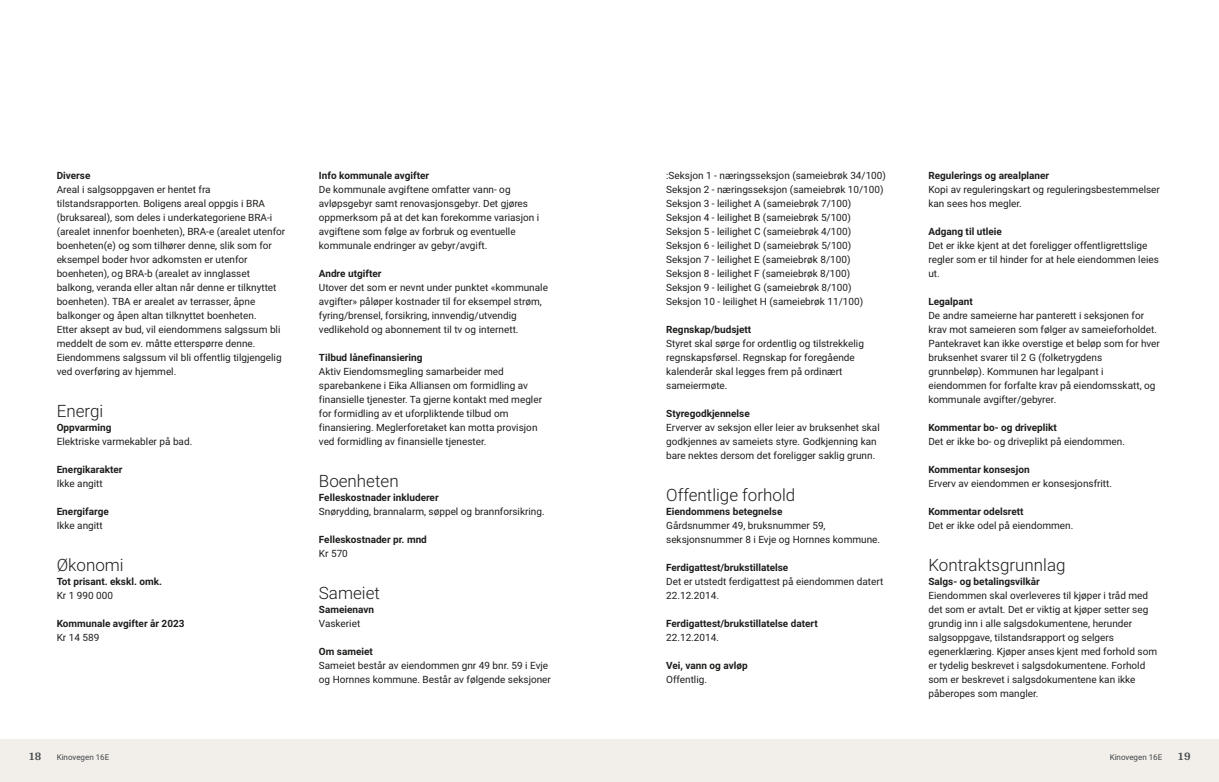
<style>
.page{position:relative;width:1219px;height:782px;background:#fff}
.page>*{position:absolute;margin:0;border:0;box-sizing:border-box;transform-origin:0 0}
.t1{font:300 17px "Roboto Vitec";color:#1d1d1b}
.t2{font:700 12px "Arya";color:#414749}
.t3{font:10px/14px "Roboto Vitec";color:#1d1d1b}
.t4{font:700 10px "Roboto Vitec";color:#1d1d1b}
.t5{font:8px "Roboto Vitec";color:#414749}
</style>
<div class="page">
<div style="left:0;top:739px;width:612px;height:42px;background:#f2eeea"></div>
<div style="left:607px;top:739px;width:612px;height:42px;background:#f2eeea"></div>
<p class="t4" style="left:57px;top:168px;width:35px">Diverse</p>
<p class="t3" style="left:57px;top:181px;width:230px">Areal i salgsoppgaven er hentet fra tilstandsrapporten. Boligens areal oppgis i BRA (bruksareal), som deles i underkategoriene BRA‑i (arealet innenfor boenheten), BRA‑e (arealet utenfor boenheten(e) og som tilhører denne, slik som for eksempel boder hvor adkomsten er utenfor boenheten), og BRA‑b (arealet av innglasset balkong, veranda eller altan når denne er tilknyttet boenheten). TBA er arealet av terrasser, åpne balkonger og åpen altan tilknyttet boenheten.<br>Etter aksept av bud, vil eiendommens salgssum bli meddelt de som ev. måtte etterspørre denne.<br>Eiendommens salgssum vil bli offentlig tilgjengelig ved overføring av hjemmel.</p>
<h1 class="t1" style="left:57px;top:398px;width:48px">Energi</h1>
<p class="t4" style="left:57px;top:420px;width:56px">Oppvarming</p>
<p class="t3" style="left:57px;top:433px;width:137px">Elektriske varmekabler på bad.</p>
<p class="t4" style="left:57px;top:462px;width:67px">Energikarakter</p>
<p class="t3" style="left:57px;top:475px;width:48px">Ikke angitt</p>
<p class="t4" style="left:57px;top:504px;width:54px">Energifarge</p>
<p class="t3" style="left:57px;top:517px;width:48px">Ikke angitt</p>
<h1 class="t1" style="left:57px;top:552px;width:69px">Økonomi</h1>
<p class="t4" style="left:57px;top:574px;width:107px">Tot prisant. ekskl. omk.</p>
<p class="t3" style="left:57px;top:587px;width:58px">Kr 1 990 000</p>
<p class="t4" style="left:57px;top:616px;width:129px">Kommunale avgifter år 2023</p>
<p class="t3" style="left:57px;top:629px;width:44px">Kr 14 589</p>
<p class="t2" style="left:28px;top:749px;width:15px">18</p>
<p class="t5" style="left:57px;top:751px;width:54px">Kinovegen 16E</p>
<p class="t4" style="left:319px;top:168px;width:112px">Info kommunale avgifter</p>
<p class="t3" style="left:319px;top:181px;width:222px">De kommunale avgiftene omfatter vann‑ og avløpsgebyr samt renovasjonsgebyr. Det gjøres oppmerksom på at det kan forekomme variasjon i avgiftene som følge av forbruk og eventuelle kommunale endringer av gebyr/avgift.</p>
<p class="t4" style="left:319px;top:266px;width:64px">Andre utgifter</p>
<p class="t3" style="left:319px;top:279px;width:231px">Utover det som er nevnt under punktet «kommunale avgifter» påløper kostnader til for eksempel strøm, fyring/brensel, forsikring, innvendig/utvendig vedlikehold og abonnement til tv og internett.</p>
<p class="t4" style="left:319px;top:350px;width:105px">Tilbud lånefinansiering</p>
<p class="t3" style="left:319px;top:363px;width:225px">Aktiv Eiendomsmegling samarbeider med sparebankene i Eika Alliansen om formidling av finansielle tjenester. Ta gjerne kontakt med megler for formidling av et uforpliktende tilbud om finansiering. Meglerforetaket kan motta provisjon ved formidling av finansielle tjenester.</p>
<h1 class="t1" style="left:319px;top:468px;width:81px">Boenheten</h1>
<p class="t4" style="left:319px;top:490px;width:121px">Felleskostnader inkluderer</p>
<p class="t3" style="left:319px;top:503px;width:227px">Snørydding, brannalarm, søppel og brannforsikring.</p>
<p class="t4" style="left:319px;top:532px;width:110px">Felleskostnader pr. mnd</p>
<p class="t3" style="left:319px;top:545px;width:30px">Kr 570</p>
<h1 class="t1" style="left:319px;top:580px;width:63px">Sameiet</h1>
<p class="t4" style="left:319px;top:602px;width:57px">Sameienavn</p>
<p class="t3" style="left:319px;top:615px;width:43px">Vaskeriet</p>
<p class="t4" style="left:319px;top:644px;width:56px">Om sameiet</p>
<p class="t3" style="left:319px;top:657px;width:234px">Sameiet består av eiendommen gnr 49 bnr. 59 i Evje og Hornnes kommune. Består av følgende seksjoner</p>
<p class="t3" style="left:666px;top:167px;width:221px">:Seksjon 1 ‑ næringsseksjon (sameiebrøk 34/100)<br>Seksjon 2 ‑ næringsseksjon (sameiebrøk 10/100)<br>Seksjon 3 ‑ leilighet A (sameiebrøk 7/100)<br>Seksjon 4 ‑ leilighet B (sameiebrøk 5/100)<br>Seksjon 5 ‑ leilighet C (sameiebrøk 4/100)<br>Seksjon 6 ‑ leilighet D (sameiebrøk 5/100)<br>Seksjon 7 ‑ leilighet E (sameiebrøk 8/100)<br>Seksjon 8 ‑ leilighet F (sameiebrøk 8/100)<br>Seksjon 9 ‑ leilighet G (sameiebrøk 8/100)<br>Seksjon 10 ‑ leilighet H (sameiebrøk 11/100)</p>
<p class="t4" style="left:666px;top:322px;width:87px">Regnskap/budsjett</p>
<p class="t3" style="left:666px;top:335px;width:199px">Styret skal sørge for ordentlig og tilstrekkelig regnskapsførsel. Regnskap for foregående kalenderår skal legges frem på ordinært sameiermøte.</p>
<p class="t4" style="left:666px;top:406px;width:85px">Styregodkjennelse</p>
<p class="t3" style="left:666px;top:419px;width:215px">Erverver av seksjon eller leier av bruksenhet skal godkjennes av sameiets styre. Godkjenning kan bare nektes dersom det foreligger saklig grunn.</p>
<h1 class="t1" style="left:666px;top:482px;width:131px">Offentlige forhold</h1>
<p class="t4" style="left:666px;top:504px;width:118px">Eiendommens betegnelse</p>
<p class="t3" style="left:666px;top:517px;width:215px">Gårdsnummer 49, bruksnummer 59, seksjonsnummer 8 i Evje og Hornnes kommune.</p>
<p class="t4" style="left:666px;top:560px;width:124px">Ferdigattest/brukstillatelse</p>
<p class="t3" style="left:666px;top:573px;width:219px">Det er utstedt ferdigattest på eiendommen datert<br>22.12.2014.</p>
<p class="t4" style="left:666px;top:616px;width:153px">Ferdigattest/brukstillatelse datert</p>
<p class="t3" style="left:666px;top:629px;width:54px">22.12.2014.</p>
<p class="t4" style="left:666px;top:658px;width:83px">Vei, vann og avløp</p>
<p class="t3" style="left:666px;top:671px;width:42px">Offentlig.</p>
<p class="t4" style="left:928px;top:168px;width:122px">Regulerings og arealplaner</p>
<p class="t3" style="left:928px;top:181px;width:233px">Kopi av reguleringskart og reguleringsbestemmelser kan sees hos megler.</p>
<p class="t4" style="left:928px;top:224px;width:75px">Adgang til utleie</p>
<p class="t3" style="left:928px;top:237px;width:232px">Det er ikke kjent at det foreligger offentligrettslige regler som er til hinder for at hele eiendommen leies ut.</p>
<p class="t4" style="left:928px;top:294px;width:46px">Legalpant</p>
<p class="t3" style="left:928px;top:307px;width:233px">De andre sameierne har panterett i seksjonen for krav mot sameieren som følger av sameieforholdet.<br>Pantekravet kan ikke overstige et beløp som for hver bruksenhet svarer til 2 G (folketrygdens grunnbeløp). Kommunen har legalpant i eiendommen for forfalte krav på eiendomsskatt, og kommunale avgifter/gebyrer.</p>
<p class="t4" style="left:928px;top:420px;width:130px">Kommentar bo‑ og driveplikt</p>
<p class="t3" style="left:928px;top:433px;width:198px">Det er ikke bo‑ og driveplikt på eiendommen.</p>
<p class="t4" style="left:928px;top:462px;width:103px">Kommentar konsesjon</p>
<p class="t3" style="left:928px;top:475px;width:185px">Erverv av eiendommen er konsesjonsfritt.</p>
<p class="t4" style="left:928px;top:504px;width:97px">Kommentar odelsrett</p>
<p class="t3" style="left:928px;top:517px;width:146px">Det er ikke odel på eiendommen.</p>
<h1 class="t1" style="left:928px;top:552px;width:139px">Kontraktsgrunnlag</h1>
<p class="t4" style="left:928px;top:574px;width:113px">Salgs‑ og betalingsvilkår</p>
<p class="t3" style="left:928px;top:587px;width:230px">Eiendommen skal overleveres til kjøper i tråd med det som er avtalt. Det er viktig at kjøper setter seg grundig inn i alle salgsdokumentene, herunder salgsoppgave, tilstandsrapport og selgers egenerklæring. Kjøper anses kjent med forhold som er tydelig beskrevet i salgsdokumentene. Forhold som er beskrevet i salgsdokumentene kan ikke påberopes som mangler.</p>
<p class="t5" style="left:1110px;top:751px;width:54px">Kinovegen 16E</p>
<p class="t2" style="left:1177px;top:749px;width:15px">19</p>
</div>
